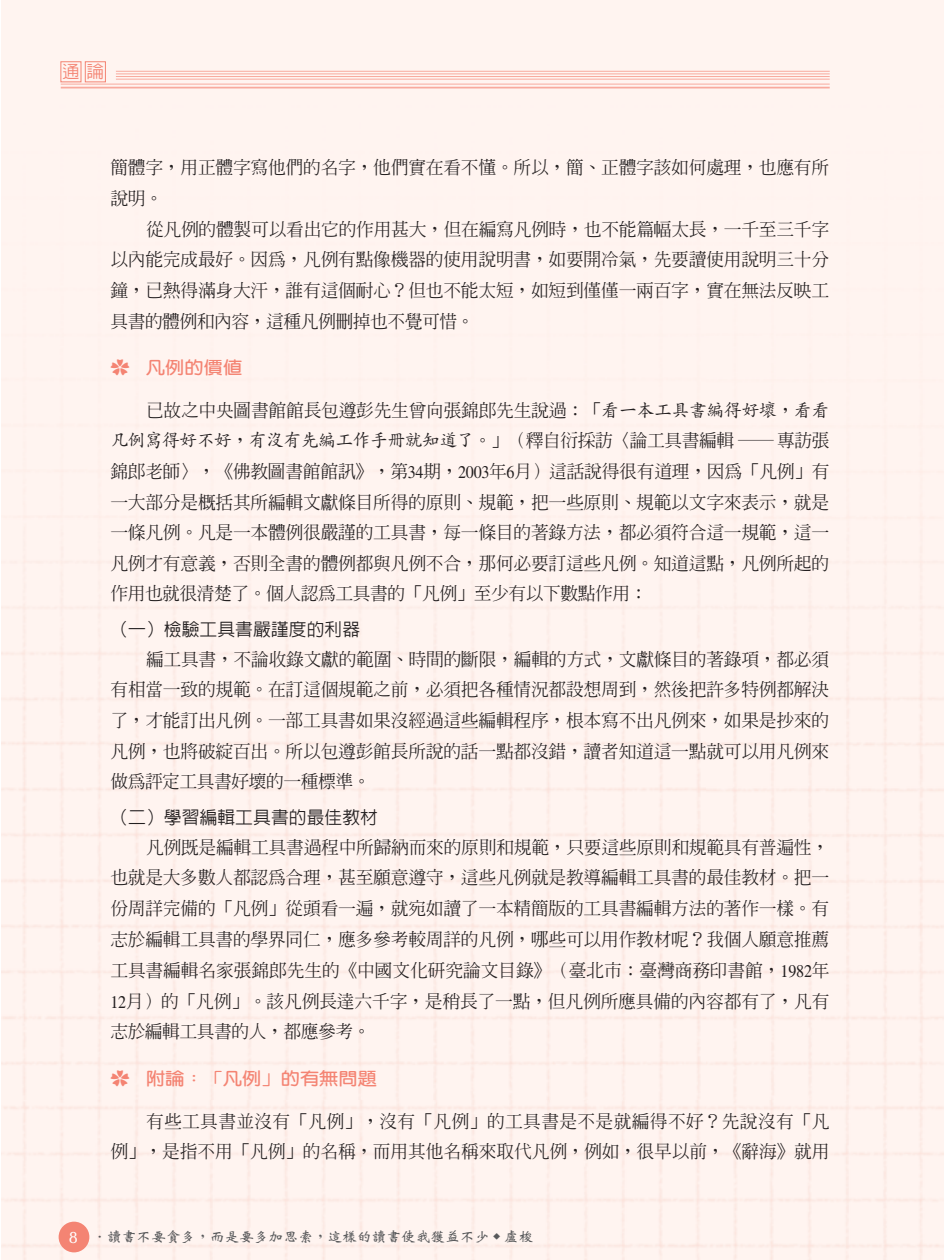
<style>
.page{position:relative;width:945px;height:1260px;background:#fff}
.page>*{position:absolute;margin:0;border:0;box-sizing:border-box;transform-origin:0 0}
.t1{font:17.85px/30.6px "AR Ming B5 Medium E Ten B5 H";letter-spacing:-.02em;color:#231f20;text-align:justify}
.t2{font:17.85px/30.6px "AR Ming B5 Medium E Ten B5 H";letter-spacing:.015em;color:#231f20;text-align:right}
.t3{font:17.85px "AR Kai B5 Medium E Ten B5 H";letter-spacing:-.03em;color:#231f20}
.t4{font:17.85px "AR Hei B5 Medium E Ten B5 H";color:#231f20}
.t5{font:17.5px "AR Hei B5 Medium E Ten B5 H";color:#f48473}
.t6{font:17.32px "AR Yuan B5 Bold E Ten B5 H";color:#f48473;scale:1.11 1}
.t7{font:14px "AR Wei Bei B5 Bold E Ten B5 H";color:#58595b;scale:1.05 1}
.s1{font-family:"Koz Go Pro Extra Light 90 msp RKSJ H"}
.s2{font-family:"AR Kai B5 Medium E Ten B5 H"}
.s3{font-family:"AR Ming B5 Medium E Ten B5 H"}
.s4{font-family:"Times"}
.s5{font-family:"CG Omega";font-size:16.62px;color:#fff}
</style>
<div class="page">
<div style="left:59px;top:1222px;width:30px;height:30px;background:#f48473;border-radius:50%"></div>
<svg style="left:60px;top:61px;width:46px;height:21px"></svg>
<hr style="left:61px;top:87px;width:769px;height:1px;background:#f8aa9e">
<hr style="left:61px;top:84px;width:769px;height:1px;background:#f8aa9e">
<hr style="left:116px;top:79px;width:714px;height:1px;background:#f8aa9e">
<hr style="left:116px;top:76px;width:714px;height:1px;background:#f8aa9e">
<hr style="left:116px;top:74px;width:714px;height:1px;background:#f8aa9e">
<hr style="left:116px;top:71px;width:714px;height:1px;background:#f8aa9e">
<p class="t5" style="left:62px;top:65px;width:43px">通論</p>
<p class="t1" style="left:110px;top:155px;width:720px">簡體字，用正體字寫他們的名字，他們實在看不懂。所以，簡、正體字該如何處理，也應有所說明。</p>
<p class="t1" style="left:110px;top:216px;width:720px;text-indent:36px">從凡例的體製可以看出它的作用甚大，但在編寫凡例時，也不能篇幅太長，一千至三千字以內能完成最好。因為，凡例有點像機器的使用說明書，如要開冷氣，先要讀使用說明三十分鐘，已熱得滿身大汗，誰有這個耐心？但也不能太短，如短到僅僅一兩百字，實在無法反映工具書的體例和內容，這種凡例刪掉也不覺可惜。</p>
<p class="t6" style="left:110px;top:361px;width:120px"><span class="s1">✿</span> 凡例的價值</p>
<p class="t1" style="left:146px;top:397px;width:685px">已故之中央圖書館館長包遵彭先生曾向張錦郎先生說過：「<span class="s2">看一本工具書編得好壞，看看</span></p>
<p class="t3" style="left:110px;top:434px;width:721px">凡例寫得好不好，有沒有先編工作手冊就知道了。<span class="s3">」（釋自衍採訪〈論工具書編輯 ─專訪張</span></p>
<p class="t1" style="left:110px;top:458px;width:721px">錦郎老師〉，《佛教圖書館館訊》，第<span class="s4">34</span>期，<span class="s4">2003</span>年<span class="s4">6</span>月）這話說得很有道理，因為「凡例」有一大部分是概括其所編輯文獻條目所得的原則、規範，把一些原則、規範以文字來表示，就是一條凡例。凡是一本體例很嚴謹的工具書，每一條目的著錄方法，都必須符合這一規範，這一凡例才有意義，否則全書的體例都與凡例不合，那何必要訂這些凡例。知道這點，凡例所起的作用也就很清楚了。個人認為工具書的「凡例」至少有以下數點作用：</p>
<p class="t4" style="left:110px;top:623px;width:251px">（一）檢驗工具書嚴謹度的利器</p>
<p class="t1" style="left:110px;top:646px;width:720px;text-indent:36px">編工具書，不論收錄文獻的範圍、時間的斷限，編輯的方式，文獻條目的著錄項，都必須有相當一致的規範。在訂這個規範之前，必須把各種情況都設想周到，然後把許多特例都解決了，才能訂出凡例。一部工具書如果沒經過這些編輯程序，根本寫不出凡例來，如果是抄來的凡例，也將破綻百出。所以包遵彭館長所說的話一點都沒錯，讀者知道這一點就可以用凡例來做為評定工具書好壞的一種標準。</p>
<p class="t4" style="left:110px;top:811px;width:269px">（二）學習編輯工具書的最佳教材</p>
<p class="t1" style="left:110px;top:834px;width:721px;text-indent:36px">凡例既是編輯工具書過程中所歸納而來的原則和規範，只要這些原則和規範具有普遍性，也就是大多數人都認為合理，甚至願意遵守，這些凡例就是教導編輯工具書的最佳教材。把一份周詳完備的「凡例」從頭看一遍，就宛如讀了一本精簡版的工具書編輯方法的著作一樣。有志於編輯工具書的學界同仁，應多參考較周詳的凡例，哪些可以用作教材呢？我個人願意推薦工具書編輯名家張錦郎先生的《中國文化研究論文目錄》（臺北市：臺灣商務印書館，<span class="s4">1982</span>年<span class="s4">12</span>月）的「凡例」。該凡例長達六千字，是稍長了一點，但凡例所應具備的內容都有了，凡有志於編輯工具書的人，都應參考。</p>
<p class="t6" style="left:110px;top:1072px;width:242px"><span class="s1">✿</span> 附論：「凡例」的有無問題</p>
<p class="t2" style="left:110px;top:1108px;width:721px">有些工具書並沒有「凡例」，沒有「凡例」的工具書是不是就編得不好？先說沒有「凡<br>例」，是指不用「凡例」的名稱，而用其他名稱來取代凡例，例如，很早以前，《辭海》就用</p>
<p class="t7" style="left:69px;top:1231px;width:444px"><span class="s5">8</span> ．讀書不要貪多，而是要多加思索，這樣的讀書使我獲益不少 <sup>◆</sup> 盧梭</p>
</div>
